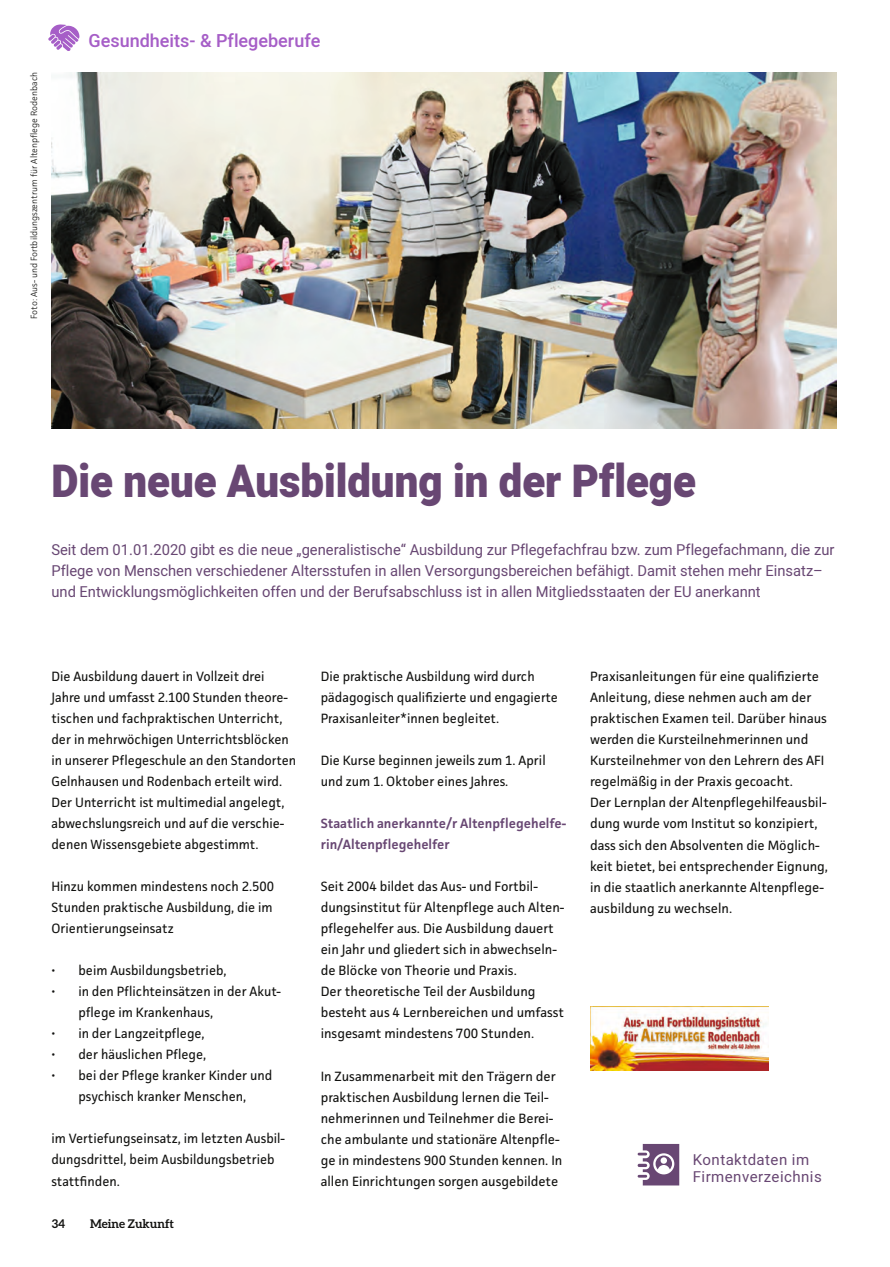
<style>
.page{position:relative;width:890px;height:1267px;background:#fff}
.page>*{position:absolute;margin:0;border:0;box-sizing:border-box;transform-origin:0 0}
.Headline_Gesundheit{font:900 45px "Heebo";color:#684773;scale:.93 1}
.t1{font:500 18px "Heebo";color:#a65ec7}
.Subhead_kursiv{font:15px/21px "Heebo";color:#684773}
.Kategorie_subhead{font:15px/16.5px "Heebo";letter-spacing:.03em;color:#684773}
.Subhead_kursiv-2{font:13.5px/21px "Facit";color:#11110f}
.Subhead_kursiv-3{font:600 13.5px/21px "Facit";color:#684773}
.t2{font:700 12px "Aleo";color:#11110f}
.Subhead_kursiv-4{font:300 9px "Facit";color:#11110f}
</style>
<div class="page">
<svg style="left:48px;top:24px;width:31px;height:27px"></svg>
<img style="left:51px;top:72px;width:785px;height:357px">
<img style="left:590px;top:1006px;width:178px;height:64px">
<svg style="left:637px;top:1144px;width:42px;height:41px"></svg>
<p class="Subhead_kursiv-4" style="left:28px;top:319px;width:248px;rotate:-90deg">Foto: Aus- und Fortbildungszentrum für Altenpflege Rodenbach</p>
<h2 class="t1" style="left:88px;top:28px;width:233px">Gesundheits- &amp; Pflegeberufe</h2>
<p class="Headline_Gesundheit" style="left:51px;top:450px;width:694px">Die neue Ausbildung in der Pflege</p>
<p class="Subhead_kursiv" style="left:51px;top:539px;width:784px">Seit dem 01.01.2020 gibt es die neue „generalistische“ Ausbildung zur Pflegefachfrau bzw. zum Pflegefachmann, die zur<br>Pflege von Menschen verschiedener Altersstufen in allen Versorgungsbereichen befähigt. Damit stehen mehr Einsatz– und Entwicklungsmöglichkeiten offen und der Berufsabschluss ist in allen Mitgliedsstaaten der EU anerkannt</p>
<p class="Subhead_kursiv-2" style="left:51px;top:666px;width:246px">Die Ausbildung dauert in Vollzeit drei Jahre und umfasst 2.100 Stunden theore&shy;tischen und fachpraktischen Unterricht, der in mehrwöchigen Unterrichtsblöcken in unserer Pflegeschule an den Standorten Gelnhausen und Rodenbach erteilt wird.<br>Der Unterricht ist multimedial angelegt, abwechslungsreich und auf die verschie&shy;denen Wissensgebiete abgestimmt.</p>
<p class="Subhead_kursiv-2" style="left:51px;top:876px;width:224px;text-align:justify">Hinzu kommen mindestens noch 2.500<br>Stunden praktische Ausbildung, die im Orientierungseinsatz</p>
<p class="Subhead_kursiv-2" style="left:51px;top:960px;width:176px">• beim Ausbildungsbetrieb,</p>
<p class="Subhead_kursiv-2" style="left:78px;top:981px;width:204px;text-indent:-27px">• in den Pflichteinsätzen in der Akut&shy;pflege im Krankenhaus,</p>
<p class="Subhead_kursiv-2" style="left:51px;top:1023px;width:155px">• in der Langzeitpflege,</p>
<p class="Subhead_kursiv-2" style="left:51px;top:1044px;width:156px">• der häuslichen Pflege,</p>
<p class="Subhead_kursiv-2" style="left:51px;top:1065px;width:222px;text-align:center">• bei der Pflege kranker Kinder und psychisch kranker Menschen,</p>
<p class="Subhead_kursiv-2" style="left:51px;top:1128px;width:235px">im Vertiefungseinsatz, im letzten Ausbil&shy;dungsdrittel, beim Ausbildungsbetrieb stattfinden.</p>
<p class="t2" style="left:52px;top:1216px;width:15px">34</p>
<p class="t2" style="left:90px;top:1216px;width:85px">Meine Zukunft</p>
<p class="Subhead_kursiv-2" style="left:321px;top:666px;width:239px">Die praktische Ausbildung wird durch pädagogisch qualifizierte und engagierte<br>Praxisanleiter*innen begleitet.</p>
<p class="Subhead_kursiv-2" style="left:321px;top:750px;width:226px">Die Kurse beginnen jeweils zum 1. April und zum 1. Oktober eines Jahres.</p>
<p class="Subhead_kursiv-3" style="left:321px;top:813px;width:247px">Staatlich anerkannte/r Altenpflegehelfe&shy;rin/Altenpflegehelfer</p>
<p class="Subhead_kursiv-2" style="left:321px;top:876px;width:245px">Seit 2004 bildet das Aus- und Fortbil&shy;dungsinstitut für Altenpflege auch Alten&shy;pflegehelfer aus. Die Ausbildung dauert ein Jahr und gliedert sich in abwechseln&shy;de Blöcke von Theorie und Praxis.</p>
<p class="Subhead_kursiv-2" style="left:321px;top:981px;width:245px">Der theoretische Teil der Ausbildung besteht aus 4 Lernbereichen und umfasst insgesamt mindestens 700 Stunden.</p>
<p class="Subhead_kursiv-2" style="left:321px;top:1065px;width:243px">In Zusammenarbeit mit den Trägern der praktischen Ausbildung lernen die Teil&shy;nehmerinnen und Teilnehmer die Berei&shy;che ambulante und stationäre Altenpfle&shy;ge in mindestens 900 Stunden kennen. In allen Einrichtungen sorgen ausgebildete</p>
<p class="Subhead_kursiv-2" style="left:590px;top:666px;width:238px">Praxisanleitungen für eine qualifizierte Anleitung, diese nehmen auch am der praktischen Examen teil. Darüber hinaus werden die Kursteilnehmerinnen und Kursteilnehmer von den Lehrern des AFI regelmäßig in der Praxis gecoacht.</p>
<p class="Subhead_kursiv-2" style="left:590px;top:792px;width:239px">Der Lernplan der Altenpflegehilfeausbil&shy;dung wurde vom Institut so konzipiert, dass sich den Absolventen die Möglich&shy;keit bietet, bei entsprechender Eignung, in die staatlich anerkannte Altenpflege&shy;ausbildung zu wechseln.</p>
<p class="Kategorie_subhead" style="left:693px;top:1151px;width:130px">Kontaktdaten im<br>Firmenverzeichnis</p>
</div>
